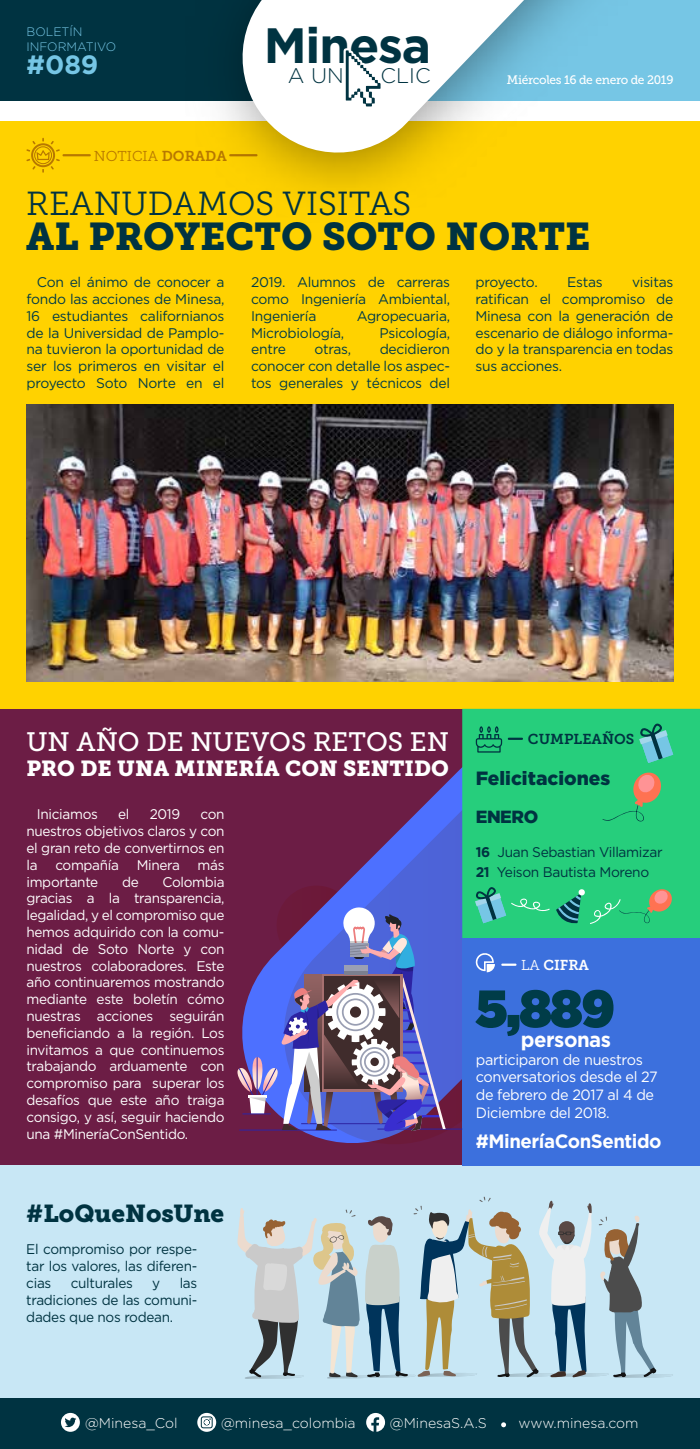
<style>
.page{position:relative;width:700px;height:1449px;background:#fff}
.page>*{position:absolute;margin:0;border:0;box-sizing:border-box;transform-origin:0 0}
.t1{font:52.5px "Gotham Ultra";color:#003c48}
.t2{font:700 49.52px "Gotham";letter-spacing:-.025em;color:#003341}
.t3{font:38.5px "Museo Slab 900";color:#003341}
.t4{font:33.25px "Museo Slab 300";color:#003341}
.t5{font:26.6px "Museo Slab 500";color:#fff}
.t6{font:700 26.43px "Gotham";color:#76c6e5}
.t7{font:24.32px "Museo Slab 900";color:#003341}
.t8{font:21.7px "Museo Slab 900";color:#fff}
.t9{font:300 21.18px "Gotham";color:#003341}
.t10{font:700 21px "Gotham";letter-spacing:-.025em;color:#fff}
.t11{font:700 19.25px "Gotham";letter-spacing:-.025em;color:#fff}
.t12{font:900 19.25px "Gotham";color:#003341}
.t13{font:900 17.5px "Gotham";letter-spacing:-.025em;color:#003341}
.t14{font:14.88px/17.8px "Gotham";letter-spacing:-.025em;color:#fff}
.t15{font:14.35px "Museo Slab 300";color:#b77800}
.t16{font:14.35px "Museo Slab 700";color:#003341}
.t17{font:14.35px "Museo Slab 700";color:#fff}
.t18{font:14px/16.8px "Gotham";letter-spacing:-.025em;color:#fff;text-align:justify}
.t19{font:14px/16.8px "Gotham";letter-spacing:-.02em;color:#003c48;text-align:justify}
.t20{font:14px/16.8px "Gotham";letter-spacing:-.02em;color:#003341;text-align:justify}
.t21{font:300 14px "Gotham";color:#fff}
.t22{font:12.25px "Museo Slab 500";letter-spacing:-.025em;color:#fff}
.t23{font:300 12.25px/14.7px "Gotham";color:#76c6e5}
.s1{font-family:"Museo Slab 700"}
.s2{font-weight:700}
.s3{font-family:"Museo Slab 300"}
</style>
<div class="page">
<div style="left:0;top:709px;width:462px;height:456px;background:#6c1d45"></div>
<svg style="left:292px;top:767px;width:170px;height:377px"></svg>
<div style="left:0;top:1165px;width:700px;height:244px;background:#c8e7f5"></div>
<div style="left:0;top:121px;width:700px;height:588px;background:#ffd200"></div>
<svg style="left:26px;top:138px;width:65px;height:35px"></svg>
<div style="left:462px;top:709px;width:238px;height:229px;background:#26ce7c"></div>
<svg style="left:602px;top:772px;width:59px;height:49px"></svg>
<svg style="left:639px;top:723px;width:34px;height:40px"></svg>
<svg style="left:475px;top:887px;width:75px;height:36px"></svg>
<svg style="left:556px;top:889px;width:116px;height:35px"></svg>
<hr style="left:507px;top:737px;width:16px;height:3px;background:#003341">
<svg style="left:476px;top:726px;width:26px;height:26px"></svg>
<img style="left:26px;top:404px;width:648px;height:278px">
<div style="left:462px;top:938px;width:238px;height:227px;background:#3c70dd"></div>
<svg style="left:501px;top:963px;width:16px;height:3px"></svg>
<svg style="left:475px;top:953px;width:20px;height:19px"></svg>
<hr style="left:377px;top:1128px;width:85px;height:1px;background:#2d24a3">
<svg style="left:237px;top:906px;width:209px;height:229px"></svg>
<svg style="left:237px;top:1196px;width:436px;height:183px"></svg>
<div style="left:0;top:0;width:320px;height:100px;background:#003341"></div>
<img style="left:185px;top:0;width:515px;height:191px">
<svg style="left:231px;top:0;width:439px;height:164px"></svg>
<svg style="left:344px;top:48px;width:39px;height:60px"></svg>
<div style="left:0;top:1398px;width:700px;height:51px;background:#003341"></div>
<svg style="left:61px;top:1413px;width:19px;height:18px"></svg>
<svg style="left:501px;top:1422px;width:5px;height:5px"></svg>
<svg style="left:366px;top:1413px;width:19px;height:18px"></svg>
<svg style="left:197px;top:1413px;width:19px;height:18px"></svg>
<p class="t23" style="left:27px;top:24px;width:91px">BOLETÍN<br>INFORMATIVO</p>
<h3 class="t6" style="left:27px;top:49px;width:73px">#089</h3>
<p class="t15" style="left:94px;top:148px;width:135px">NOTICIA <span class="s1">DORADA</span></p>
<h2 class="t2" style="left:264px;top:17px;width:169px">Minesa</h2>
<h3 class="t9" style="left:288px;top:64px;width:57px">A UN</h3>
<h3 class="t9" style="left:381px;top:64px;width:52px">CLIC</h3>
<p class="t22" style="left:507px;top:73px;width:168px">Miércoles 16 de enero de 2019</p>
<h3 class="t4" style="left:26px;top:186px;width:387px">REANUDAMOS VISITAS</h3>
<h3 class="t3" style="left:26px;top:214px;width:566px">AL PROYECTO SOTO NORTE</h3>
<p class="t19" style="left:26px;top:274px;width:200px;text-indent:11px">Con el ánimo de conocer a fondo las acciones de Minesa, 16 estudiantes californianos de la Universidad de Pamplo&shy;na tuvieron la oportunidad de ser los primeros en visitar el proyecto Soto Norte en el</p>
<p class="t19" style="left:251px;top:274px;width:201px">2019. Alumnos de carreras como Ingeniería Ambiental, Ingeniería</p>
<p class="t19" style="left:357px;top:307px;width:95px">Agropecuaria,</p>
<p class="t19" style="left:251px;top:324px;width:95px">Microbiología,</p>
<p class="t19" style="left:379px;top:324px;width:72px">Psicología,</p>
<p class="t19" style="left:251px;top:341px;width:36px">entre</p>
<p class="t19" style="left:314px;top:341px;width:38px">otras,</p>
<p class="t19" style="left:251px;top:341px;width:201px;text-indent:129px">decidieron conocer con detalle los aspec&shy;tos generales y técnicos del</p>
<p class="t19" style="left:475px;top:274px;width:199px;text-indent:157px">visitas ratifican el compromiso de Minesa con la generación de escenario de diálogo informa&shy;do y la transparencia en todas sus acciones.</p>
<p class="t19" style="left:475px;top:274px;width:64px">proyecto.</p>
<p class="t19" style="left:567px;top:274px;width:37px">Estas</p>
<h3 class="t5" style="left:26px;top:727px;width:424px">UN AÑO DE NUEVOS RETOS EN</h3>
<h3 class="t8" style="left:26px;top:756px;width:424px">PRO DE UNA MINERÍA CON SENTIDO</h3>
<p class="t18" style="left:37px;top:806px;width:62px">Iniciamos</p>
<p class="t18" style="left:118px;top:806px;width:13px">el</p>
<p class="t18" style="left:150px;top:806px;width:32px">2019</p>
<p class="t18" style="left:26px;top:806px;width:200px;text-indent:174px">con nuestros objetivos claros y con el gran reto de convertirnos en la</p>
<p class="t18" style="left:55px;top:856px;width:65px">compañía</p>
<p class="t18" style="left:137px;top:856px;width:45px">Minera</p>
<p class="t18" style="left:198px;top:856px;width:28px">más</p>
<p class="t18" style="left:26px;top:873px;width:73px">importante</p>
<p class="t18" style="left:122px;top:873px;width:18px">de</p>
<p class="t18" style="left:26px;top:873px;width:200px;text-indent:136px">Colombia gracias a la transparencia, legalidad, y el compromiso que hemos adquirido con la comu&shy;nidad de Soto Norte y con nuestros colaboradores. Este año continuaremos mostrando mediante este boletín cómo nuestras acciones seguirán beneficiando a la región. Los invitamos a que continuemos trabajando arduamente con compromiso para superar los desafíos que este año traiga consigo, y así, seguir haciendo una #MineríaConSentido.</p>
<h3 class="t7" style="left:26px;top:1199px;width:200px">#LoQueNosUne</h3>
<p class="t20" style="left:26px;top:1240px;width:172px">El compromiso por respe&shy;tar los valores, las diferen&shy;cias</p>
<p class="t20" style="left:26px;top:1274px;width:172px;text-indent:153px">las tradiciones de las comuni&shy;dades que nos rodean.</p>
<p class="t20" style="left:71px;top:1274px;width:64px">culturales</p>
<p class="t20" style="left:152px;top:1274px;width:10px">y</p>
<p class="t16" style="left:528px;top:731px;width:108px">CUMPLEAÑOS</p>
<h3 class="t12" style="left:476px;top:767px;width:136px">Felicitaciones</h3>
<p class="t13" style="left:476px;top:806px;width:64px">ENERO</p>
<p class="t20" style="left:476px;top:841px;width:188px;line-height:20.3px"><span class="s2">16</span> Juan Sebastian Villamizar<br><span class="s2">21</span> Yeison Bautista Moreno</p>
<p class="t17" style="left:521px;top:957px;width:69px"><span class="s3">LA</span> CIFRA</p>
<h1 class="t1" style="left:475px;top:978px;width:141px">5,889</h1>
<h3 class="t10" style="left:521px;top:1027px;width:92px">personas</h3>
<p class="t14" style="left:476px;top:1050px;width:184px">participaron de nuestros conversatorios desde el 27 de febrero de 2017 al 4 de<br>Diciembre del 2018.</p>
<h3 class="t11" style="left:476px;top:1129px;width:187px">#MineríaConSentido</h3>
<p class="t21" style="left:85px;top:1415px;width:94px">@Minesa_Col</p>
<p class="t21" style="left:221px;top:1415px;width:136px">@minesa_colombia</p>
<p class="t21" style="left:390px;top:1415px;width:98px">@MinesaS.A.S</p>
<p class="t21" style="left:518px;top:1415px;width:122px">www.minesa.com</p>
</div>
